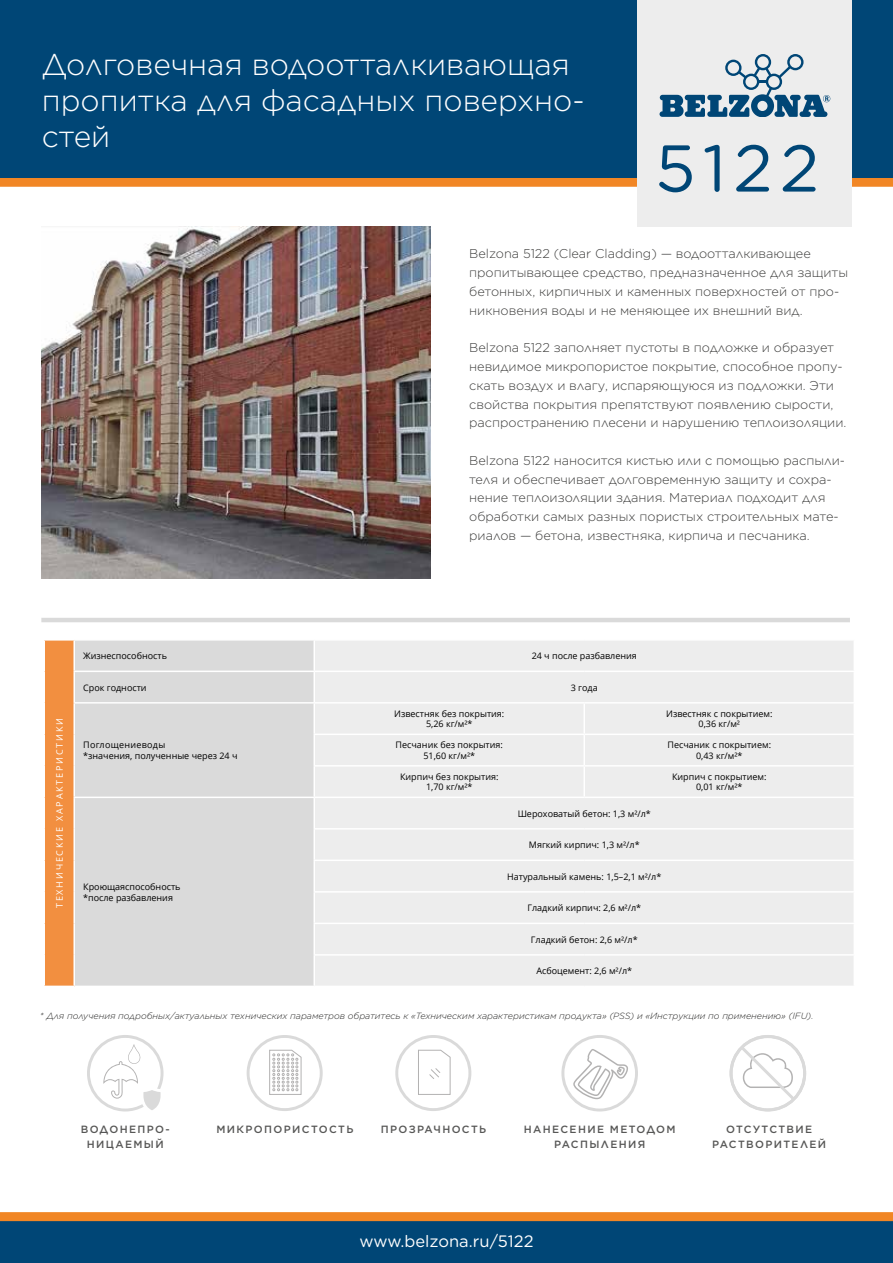
<style>
.page{position:relative;width:893px;height:1263px;background:#fff}
.page>*{position:absolute;margin:0;border:0;box-sizing:border-box;transform-origin:0 0}
.t1{font:66px "Gotham Rounded";color:#004676}
.t2{font:300 30px/36px "Gotham";color:#fff}
.t3{font:16.5px "Gotham Rounded";color:#fff}
.t4{font:300 12.75px/18.8px "Gotham";color:#3c3c3b}
.t5{font:300 12.75px "Gotham Rounded";color:#3c3c3b}
.t6{font:500 10.5px/14.9px "Gotham";letter-spacing:.13em;color:#575756;text-align:center}
.t7{font:9px/10.8px "Open Sans";color:#000;text-align:center}
.t8{font:italic 300 9px "Gotham";color:#282827}
.t9{font:9px "Open Sans";letter-spacing:.2em;color:#fff}
.s1{font-family:"Gotham"}
.s2{font-family:"Gotham Rounded"}
</style>
<div class="page">
<div style="left:0;top:178px;width:893px;height:9px;background:#f18625"></div>
<div style="left:0;top:0;width:893px;height:178px;background:#004676"></div>
<div style="left:0;top:1220px;width:893px;height:43px;background:#004676"></div>
<img style="left:42px;top:226px;width:389px;height:352px">
<hr style="left:41px;top:618px;width:809px;height:4px;background:#dadada">
<div style="left:638px;top:0;width:214px;height:226px;background:#ededed"></div>
<svg style="left:659px;top:54px;width:171px;height:63px"></svg>
<div style="left:0;top:1212px;width:893px;height:9px;background:#f18625"></div>
<svg style="left:87px;top:1035px;width:77px;height:76px"></svg>
<svg style="left:561px;top:1035px;width:77px;height:76px"></svg>
<svg style="left:730px;top:1035px;width:76px;height:76px"></svg>
<svg style="left:247px;top:1035px;width:76px;height:76px"></svg>
<svg style="left:395px;top:1035px;width:76px;height:76px"></svg>
<div style="left:44px;top:640px;width:30px;height:346px;background:#f28f40"></div>
<div style="left:75px;top:641px;width:238px;height:345px;background:#dadada"></div>
<div style="left:315px;top:641px;width:538px;height:345px;background:#ededed"></div>
<hr style="left:43px;top:639px;width:31px;height:2px;background:#fff">
<hr style="left:43px;top:641px;width:2px;height:30px;background:#fff">
<hr style="left:73px;top:641px;width:2px;height:30px;background:#fff">
<hr style="left:43px;top:671px;width:2px;height:32px;background:#fff">
<hr style="left:73px;top:672px;width:2px;height:30px;background:#fff">
<hr style="left:43px;top:703px;width:2px;height:31px;background:#fff">
<hr style="left:73px;top:704px;width:2px;height:30px;background:#fff">
<hr style="left:43px;top:734px;width:2px;height:32px;background:#fff">
<hr style="left:73px;top:734px;width:2px;height:32px;background:#fff">
<hr style="left:43px;top:766px;width:2px;height:31px;background:#fff">
<hr style="left:73px;top:766px;width:2px;height:31px;background:#fff">
<hr style="left:43px;top:797px;width:2px;height:32px;background:#fff">
<hr style="left:73px;top:798px;width:2px;height:31px;background:#fff">
<hr style="left:43px;top:829px;width:2px;height:31px;background:#fff">
<hr style="left:73px;top:829px;width:2px;height:31px;background:#fff">
<hr style="left:43px;top:860px;width:2px;height:32px;background:#fff">
<hr style="left:73px;top:860px;width:2px;height:32px;background:#fff">
<hr style="left:43px;top:892px;width:2px;height:31px;background:#fff">
<hr style="left:73px;top:892px;width:2px;height:31px;background:#fff">
<hr style="left:43px;top:923px;width:2px;height:32px;background:#fff">
<hr style="left:73px;top:923px;width:2px;height:32px;background:#fff">
<hr style="left:43px;top:955px;width:2px;height:31px;background:#fff">
<hr style="left:73px;top:955px;width:2px;height:31px;background:#fff">
<hr style="left:583px;top:704px;width:2px;height:30px;background:#fff">
<hr style="left:583px;top:735px;width:2px;height:30px;background:#fff">
<hr style="left:583px;top:767px;width:2px;height:30px;background:#fff">
<hr style="left:73px;top:671px;width:241px;height:1px;background:#fff">
<hr style="left:314px;top:671px;width:270px;height:1px;background:#fff">
<hr style="left:584px;top:671px;width:271px;height:1px;background:#fff">
<hr style="left:314px;top:702px;width:270px;height:2px;background:#fff">
<hr style="left:584px;top:702px;width:271px;height:2px;background:#fff">
<hr style="left:313px;top:734px;width:271px;height:1px;background:#fff">
<hr style="left:584px;top:734px;width:271px;height:1px;background:#fff">
<hr style="left:313px;top:765px;width:271px;height:2px;background:#fff">
<hr style="left:584px;top:765px;width:271px;height:2px;background:#fff">
<hr style="left:314px;top:797px;width:270px;height:1px;background:#fff">
<hr style="left:584px;top:797px;width:271px;height:1px;background:#fff">
<hr style="left:313px;top:828px;width:271px;height:2px;background:#fff">
<hr style="left:584px;top:828px;width:271px;height:2px;background:#fff">
<hr style="left:313px;top:860px;width:271px;height:1px;background:#fff">
<hr style="left:584px;top:860px;width:271px;height:1px;background:#fff">
<hr style="left:313px;top:891px;width:271px;height:2px;background:#fff">
<hr style="left:584px;top:891px;width:271px;height:2px;background:#fff">
<hr style="left:313px;top:923px;width:271px;height:1px;background:#fff">
<hr style="left:584px;top:923px;width:271px;height:1px;background:#fff">
<hr style="left:313px;top:954px;width:271px;height:2px;background:#fff">
<hr style="left:584px;top:954px;width:271px;height:2px;background:#fff">
<hr style="left:73px;top:702px;width:241px;height:2px;background:#fff">
<hr style="left:73px;top:797px;width:241px;height:1px;background:#fff">
<h2 class="t2" style="left:42px;top:45px;width:544px">Долговечная водоотталкивающая пропитка для фасадных поверхно&shy;стей</h2>
<h1 class="t1" style="left:655px;top:123px;width:166px">5122</h1>
<p class="t5" style="left:469px;top:245px;width:343px">Belzona 5122 (Clear Cladding) — <span class="s1">водоотталкивающее</span></p>
<p class="t4" style="left:469px;top:263px;width:380px">пропитывающее средство<span class="s2">,</span> предназначенное для защиты бетонных<span class="s2">,</span> кирпичных и каменных поверхностей от про&shy;никновения воды и не меняющее их внешний вид<span class="s2">.</span></p>
<p class="t4" style="left:469px;top:338px;width:379px"><span class="s2">Belzona 5122</span> заполняет пустоты в подложке и образует невидимое микропористое покрытие<span class="s2">,</span> способное пропу&shy;скать воздух и влагу<span class="s2">,</span> испаряющуюся из подложки<span class="s2">.</span> Эти свойства покрытия препятствуют появлению сырости<span class="s2">, </span>распространению плесени и нарушению теплоизоляции<span class="s2">.</span></p>
<p class="t4" style="left:469px;top:451px;width:377px"><span class="s2">Belzona 5122</span> наносится кистью или с помощью распыли&shy;теля и обеспечивает долговременную защиту и сохра&shy;нение теплоизоляции здания<span class="s2">.</span> Материал подходит для обработки самых разных пористых строительных мате&shy;риалов <span class="s2">—</span> бетона<span class="s2">,</span> известняка<span class="s2">,</span> кирпича и песчаника<span class="s2">.</span></p>
<p class="t9" style="left:53px;top:908px;width:191px;rotate:-90deg">ТЕХНИЧЕСКИЕ ХАРАКТЕРИСТИКИ</p>
<p class="t7" style="left:83px;top:650px;width:85px">Жизнеспособность</p>
<p class="t7" style="left:532px;top:650px;width:107px">24 ч после разбавления</p>
<p class="t7" style="left:83px;top:682px;width:65px">Срок годности</p>
<p class="t7" style="left:571px;top:682px;width:28px">3 года</p>
<p class="t7" style="left:83px;top:739px;width:156px;text-align:left">Поглощениеводы<br>*значения, полученные через 24 ч</p>
<p class="t7" style="left:83px;top:881px;width:99px;text-align:left">Кроющаяспособность *после разбавления</p>
<p class="t7" style="left:394px;top:708px;width:112px">Известняк без покрытия:<br>5,26 кг/м²*</p>
<p class="t7" style="left:666px;top:708px;width:108px">Известняк с покрытием:<br>0,36 кг/м²</p>
<p class="t7" style="left:396px;top:739px;width:109px">Песчаник без покрытия:<br>51,60 кг/м²*</p>
<p class="t7" style="left:667px;top:739px;width:105px">Песчаник с покрытием:<br>0,43 кг/м²*</p>
<p class="t7" style="left:400px;top:771px;width:100px">Кирпич без покрытия:<br>1,70 кг/м²*</p>
<p class="t7" style="left:672px;top:771px;width:96px">Кирпич с покрытием:<br>0,01 кг/м²*</p>
<p class="t7" style="left:518px;top:808px;width:135px">Шероховатый бетон: 1,3 м²/л*</p>
<p class="t7" style="left:529px;top:839px;width:112px">Мягкий кирпич: 1,3 м²/л*</p>
<p class="t7" style="left:507px;top:871px;width:156px">Натуральный камень: 1,5–2,1 м²/л*</p>
<p class="t7" style="left:527px;top:902px;width:115px">Гладкий кирпич: 2,6 м²/л*</p>
<p class="t7" style="left:531px;top:934px;width:108px">Гладкий бетон: 2,6 м²/л*</p>
<p class="t7" style="left:536px;top:965px;width:97px">Асбоцемент: 2,6 м²/л*</p>
<p class="t8" style="left:40px;top:1010px;width:775px"><span class="s2">*</span> Для получения подробных<span class="s2">/</span>актуальных технических параметров обратитесь к <span class="s2">«</span>Техническим характеристикам продукта<span class="s2">» (PSS)</span> и <span class="s2">«</span>Инструкции по применению<span class="s2">» (IFU).</span></p>
<p class="t6" style="left:81px;top:1122px;width:90px">ВОДОНЕПРО-<br>НИЦАЕМЫЙ</p>
<p class="t6" style="left:216px;top:1122px;width:138px">МИКРОПОРИСТОСТЬ</p>
<p class="t6" style="left:381px;top:1122px;width:107px">ПРОЗРАЧНОСТЬ</p>
<p class="t6" style="left:524px;top:1122px;width:153px">НАНЕСЕНИЕ МЕТОДОМ<br>РАСПЫЛЕНИЯ</p>
<p class="t6" style="left:712px;top:1122px;width:116px">ОТСУТСТВИЕ<br>РАСТВОРИТЕЛЕЙ</p>
<p class="t3" style="left:359px;top:1229px;width:176px">www.belzona.ru/5122</p>
</div>
